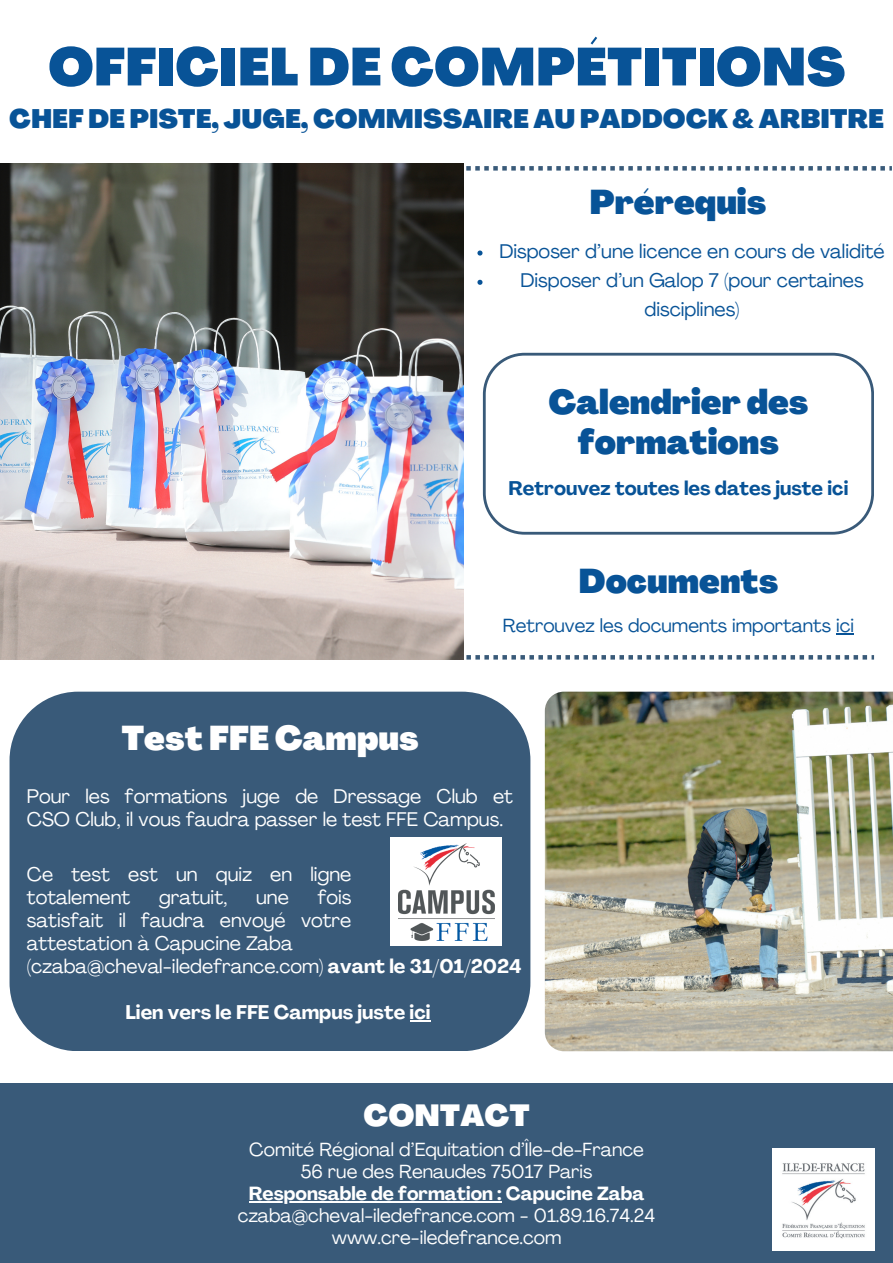
<style>
.page{position:relative;width:893px;height:1263px;background:#fff}
.page>*{position:absolute;margin:0;border:0;box-sizing:border-box;transform-origin:0 0}
.t1{font:900 52.5px "Agrandir";color:#085397}
.t2{font:900 33.75px/40.5px "Agrandir";color:#085397;text-align:center}
.t3{font:900 33.75px "Agrandir";color:#fff}
.t4{font:900 30px "Agrandir";color:#fff}
.t5{font:900 26.25px "Agrandir";color:#085397}
.t6{font:19.5px/23.1px "Agrandir";color:#fff}
.t7{font:19.5px/29.2px "Agrandir";color:#085397;text-align:center}
.t8{font:700 19.5px "Agrandir";color:#085397}
.t9{font:700 19.5px "Agrandir";color:#fff}
.t10{font:18.75px "Agrandir";color:#fff}
.t11{font:700 18.75px "Agrandir";color:#fff}
.t12{font:18.75px "Agrandir";color:#085397}
.s1{font-weight:700}
</style>
<div class="page">
<div style="left:0;top:1083px;width:893px;height:180px;background:#395a79"></div>
<img style="left:545px;top:692px;width:348px;height:359px">
<div style="left:10px;top:692px;width:520px;height:359px;background:#395a79;border-radius:69px"></div>
<div style="left:390px;top:837px;width:112px;height:109px;background:#fff"></div>
<img style="left:398px;top:843px;width:96px;height:97px">
<hr style="left:409px;top:1020px;width:21px;height:2px;background:#fff">
<svg style="left:483px;top:353px;width:391px;height:181px"></svg>
<svg style="left:466px;top:655px;width:408px;height:4px"></svg>
<svg style="left:466px;top:166px;width:426px;height:5px"></svg>
<svg style="left:477px;top:250px;width:5px;height:6px"></svg>
<svg style="left:477px;top:280px;width:5px;height:5px"></svg>
<svg style="left:836px;top:633px;width:18px;height:1px"></svg>
<hr style="left:249px;top:1201px;width:253px;height:2px;background:#fff">
<img style="left:0;top:164px;width:464px;height:495px">
<img style="left:772px;top:1149px;width:102px;height:101px">
<p class="t1" style="left:48px;top:46px;width:798px">OFFICIEL DE COMPÉTITIONS</p>
<p class="t5" style="left:9px;top:108px;width:876px">CHEF DE PISTE, JUGE, COMMISSAIRE AU PADDOCK &amp; ARBITRE</p>
<p class="t2" style="left:589px;top:185px;width:178px">Prérequis</p>
<p class="t7" style="left:499px;top:238px;width:387px">Disposer d’une licence en cours de validité</p>
<p class="t7" style="left:520px;top:268px;width:345px">Disposer d’un Galop 7 (pour certaines disciplines)</p>
<h4 class="t2" style="left:548px;top:385px;width:261px">Calendrier des formations</h4>
<h1 class="t8" style="left:508px;top:481px;width:341px">Retrouvez toutes les dates juste ici</h1>
<p class="t2" style="left:578px;top:564px;width:201px">Documents</p>
<p class="t12" style="left:503px;top:618px;width:353px">Retrouvez les documents importants ici</p>
<p class="t3" style="left:121px;top:724px;width:299px">Test FFE Campus</p>
<h1 class="t6" style="left:27px;top:787px;width:487px">Pour les formations juge de Dressage Club et<br>CSO Club, il vous faudra passer le test FFE Campus.</h1>
<p class="t6" style="left:27px;top:865px;width:326px">Ce test est un quiz en ligne totalement</p>
<p class="t6" style="left:27px;top:888px;width:326px;text-align:justify;text-indent:291px">fois satisfait il faudra envoyé votre attestation à Capucine Zaba</p>
<p class="t6" style="left:27px;top:957px;width:496px">(czaba@cheval-iledefrance.com) <span class="s1">avant le 31/01/2024</span></p>
<h1 class="t9" style="left:125px;top:1005px;width:306px">Lien vers le FFE Campus juste ici</h1>
<p class="t6" style="left:159px;top:888px;width:70px">gratuit,</p>
<p class="t6" style="left:256px;top:888px;width:34px">une</p>
<p class="t4" style="left:363px;top:1104px;width:168px">CONTACT</p>
<h1 class="t10" style="left:249px;top:1142px;width:396px">Comité Régional d’Equitation d’Île-de-France</h1>
<h2 class="t10" style="left:301px;top:1164px;width:293px">56 rue des Renaudes 75017 Paris</h2>
<p class="t11" style="left:249px;top:1186px;width:397px">Responsable de formation : Capucine Zaba</p>
<p class="t10" style="left:238px;top:1208px;width:419px">czaba@cheval-iledefrance.com - 01.89.16.74.24</p>
<p class="t10" style="left:332px;top:1230px;width:231px">www.cre-iledefrance.com</p>
</div>
